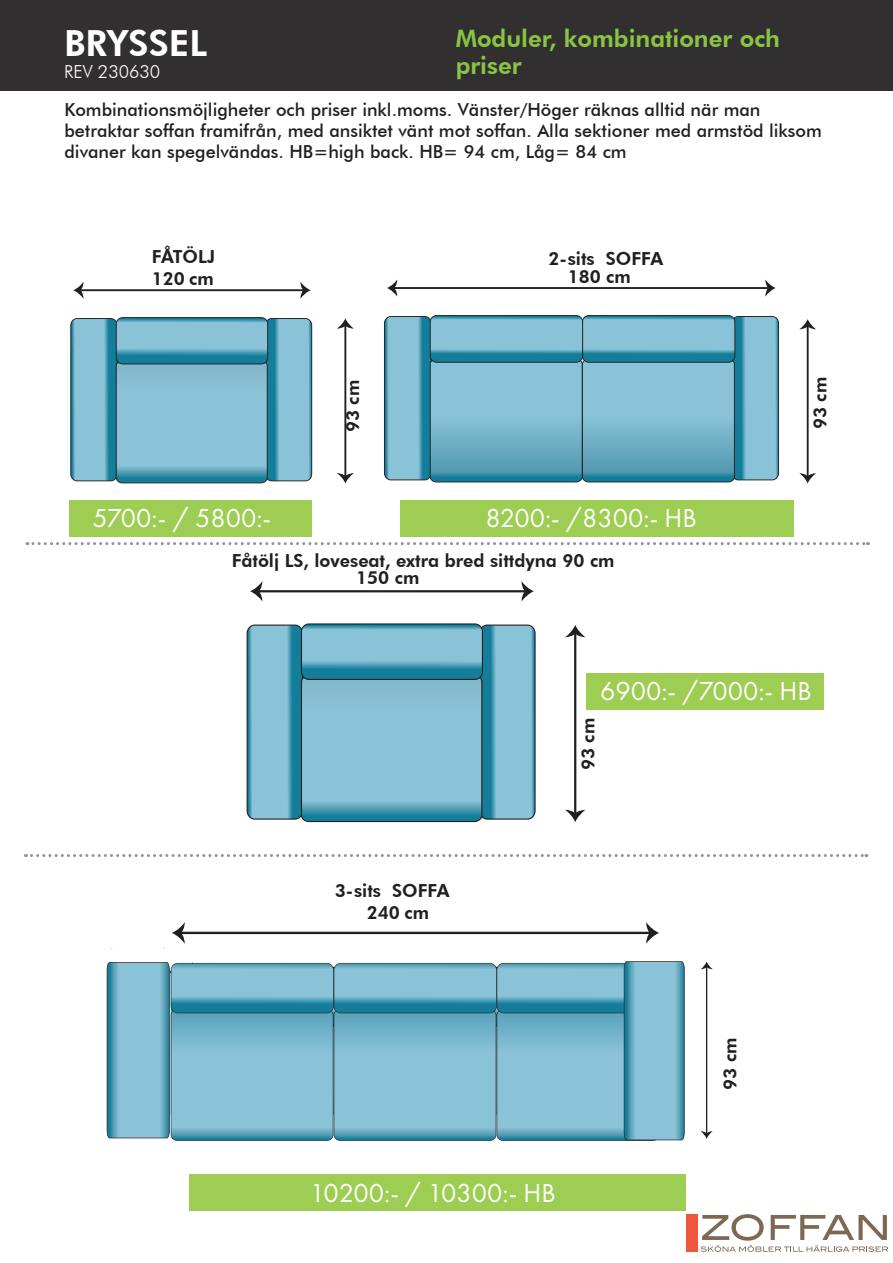
<style>
.page{position:relative;width:893px;height:1263px;background:#fff}
.page>*{position:absolute;margin:0;border:0;box-sizing:border-box;transform-origin:0 0}
.t1{font:800 36px "Futura BT";color:#fff}
.t2{font:27px "Futura PT";color:#fff}
.t3{font:800 24px/27px "Futura BT";color:#89c542}
.t4{font:500 18px/21px "Futura BT";color:#231f20}
.t5{font:800 18px/18px "Futura BT";color:#231f20}
.t6{font:300 18px "Futura BT";color:#fff}
</style>
<div class="page">
<div style="left:0;top:0;width:893px;height:91px;background:#312f30"></div>
<svg style="left:27px;top:542px;width:841px;height:3px"></svg>
<svg style="left:25px;top:854px;width:842px;height:3px"></svg>
<hr style="left:80px;top:289px;width:224px;height:2px;background:#231f20">
<svg style="left:73px;top:282px;width:11px;height:17px"></svg>
<svg style="left:300px;top:282px;width:11px;height:17px"></svg>
<svg style="left:70px;top:317px;width:242px;height:166px;background:#73b2c7"></svg>
<hr style="left:344px;top:325px;width:2px;height:152px;background:#231f20">
<svg style="left:337px;top:473px;width:17px;height:10px"></svg>
<svg style="left:337px;top:318px;width:17px;height:11px"></svg>
<hr style="left:394px;top:287px;width:375px;height:2px;background:#231f20">
<svg style="left:387px;top:280px;width:10px;height:16px"></svg>
<svg style="left:765px;top:279px;width:11px;height:18px"></svg>
<hr style="left:807px;top:326px;width:2px;height:151px;background:#231f20">
<svg style="left:799px;top:473px;width:17px;height:10px"></svg>
<svg style="left:800px;top:319px;width:16px;height:10px"></svg>
<svg style="left:384px;top:315px;width:395px;height:167px;background:#6fafc5"></svg>
<hr style="left:180px;top:932px;width:471px;height:2px;background:#231f20">
<svg style="left:172px;top:922px;width:13px;height:22px"></svg>
<svg style="left:646px;top:922px;width:13px;height:22px"></svg>
<div style="left:69px;top:500px;width:243px;height:36px;background:#9ecd53"></div>
<div style="left:400px;top:500px;width:393px;height:36px;background:#9ecd53"></div>
<div style="left:190px;top:1175px;width:496px;height:36px;background:#9ecd53"></div>
<hr style="left:258px;top:590px;width:268px;height:2px;background:#231f20">
<svg style="left:250px;top:582px;width:12px;height:19px"></svg>
<svg style="left:521px;top:581px;width:13px;height:20px"></svg>
<svg style="left:247px;top:623px;width:289px;height:199px;background:#73b1c7"></svg>
<hr style="left:574px;top:633px;width:2px;height:181px;background:#231f20">
<svg style="left:565px;top:810px;width:20px;height:12px"></svg>
<svg style="left:565px;top:625px;width:20px;height:12px"></svg>
<div style="left:586px;top:673px;width:237px;height:36px;background:#9ecd53"></div>
<svg style="left:107px;top:961px;width:578px;height:180px;background:#77b5ca"></svg>
<hr style="left:706px;top:966px;width:1px;height:168px;background:#231f20">
<svg style="left:701px;top:1131px;width:12px;height:8px"></svg>
<svg style="left:701px;top:961px;width:12px;height:8px"></svg>
<svg style="left:701px;top:1214px;width:187px;height:38px"></svg>
<div style="left:686px;top:1214px;width:11px;height:38px;background:#f0553e"></div>
<h3 class="t3" style="left:456px;top:25px;width:326px">Moduler, kombinationer och priser</h3>
<p class="t4" style="left:64px;top:99px;width:759px">Kombinationsmöjligheter och priser inkl.moms. Vänster/Höger räknas alltid när man betraktar soffan framifrån, med ansiktet vänt mot soffan. Alla sektioner med armstöd liksom divaner kan spegelvändas. HB=high back. HB= 94 cm, Låg= 84 cm</p>
<h1 class="t1" style="left:64px;top:22px;width:145px">BRYSSEL</h1>
<p class="t6" style="left:64px;top:61px;width:98px">REV 230630</p>
<p class="t5" style="left:152px;top:248px;width:65px">FÅTÖLJ</p>
<p class="t5" style="left:568px;top:249px;width:97px;text-indent:-19px">2-sits SOFFA<br>180 cm</p>
<p class="t5" style="left:152px;top:269px;width:64px">120 cm</p>
<p class="t5" style="left:344px;top:432px;width:54px;rotate:-90deg">93 cm</p>
<p class="t5" style="left:811px;top:429px;width:54px;rotate:-90deg">93 cm</p>
<h2 class="t2" style="left:93px;top:502px;width:180px">5700:- / 5800:-</h2>
<h2 class="t2" style="left:485px;top:502px;width:213px">8200:- /8300:- HB</h2>
<p class="t5" style="left:232px;top:551px;width:384px">Fåtölj LS, loveseat, extra bred sittdyna 90 cm</p>
<p class="t5" style="left:356px;top:568px;width:65px">150 cm</p>
<h2 class="t2" style="left:600px;top:675px;width:213px">6900:- /7000:- HB</h2>
<p class="t5" style="left:335px;top:882px;width:116px">3-sits SOFFA</p>
<p class="t5" style="left:367px;top:904px;width:64px">240 cm</p>
<p class="t5" style="left:579px;top:770px;width:54px;rotate:-90deg">93 cm</p>
<h2 class="t2" style="left:310px;top:1177px;width:247px">10200:- / 10300:- HB</h2>
<p class="t5" style="left:721px;top:1090px;width:54px;rotate:-90deg">93 cm</p>
</div>
